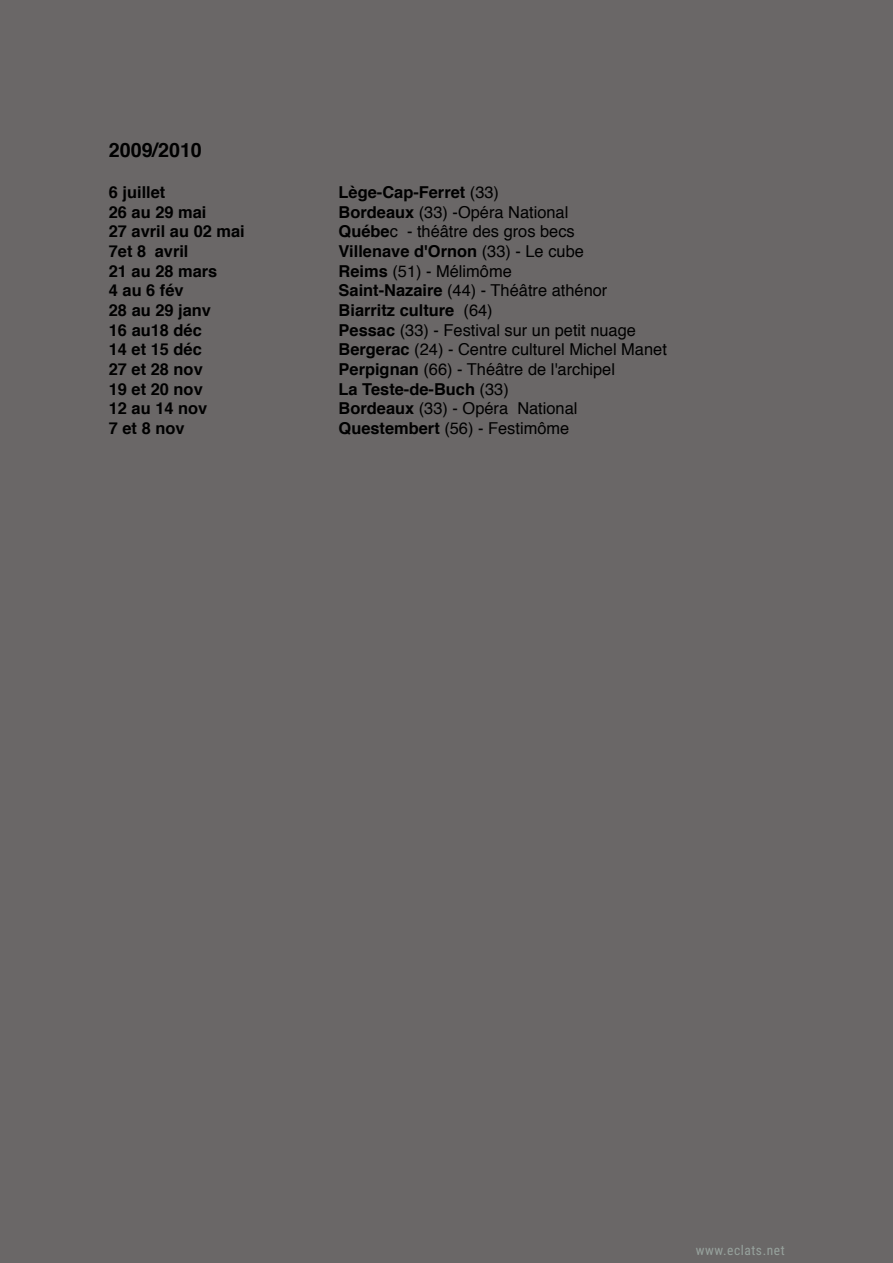
<style>
.page{position:relative;width:893px;height:1263px;background:#6a6767}
.page>*{position:absolute;margin:0;border:0;box-sizing:border-box;transform-origin:0 0}
.t1{font:700 19.65px "Helvetica";color:#000}
.t2{font:16.35px "Helvetica";color:#000}
.t3{font:700 16.35px "Helvetica";color:#000}
.t4{font:13.5px "Roboto Condensed";letter-spacing:.04em;color:#97a29d}
.s1{font-weight:400}
.s2{font-weight:700}
</style>
<div class="page">
<p class="t1" style="left:109px;top:134px;width:95px">2009/2010</p>
<p class="t3" style="left:109px;top:179px;width:58px">6 juillet</p>
<p class="t3" style="left:339px;top:179px;width:162px">Lège-Cap-Ferret <span class="s1">(33)</span></p>
<p class="t3" style="left:109px;top:199px;width:99px">26 au 29 mai</p>
<p class="t2" style="left:339px;top:199px;width:231px"><span class="s2">Bordeaux</span> (33) -Opéra National</p>
<p class="t3" style="left:109px;top:218px;width:137px">27 avril au 02 mai</p>
<p class="t2" style="left:339px;top:219px;width:238px"><span class="s2">Québe</span>c - théâtre des gros becs</p>
<p class="t3" style="left:109px;top:238px;width:81px">7et 8 avril</p>
<p class="t3" style="left:339px;top:238px;width:247px">Villenave d'Ornon <span class="s1">(33) - Le cube</span></p>
<p class="t3" style="left:109px;top:258px;width:110px">21 au 28 mars</p>
<p class="t2" style="left:339px;top:258px;width:175px"><span class="s2">Reims</span> (51) - Mélimôme</p>
<p class="t3" style="left:109px;top:277px;width:76px">4 au 6 fév</p>
<p class="t2" style="left:339px;top:278px;width:270px"><span class="s2">Saint-Nazaire</span> (44) - Théâtre athénor</p>
<p class="t3" style="left:109px;top:297px;width:104px">28 au 29 janv</p>
<p class="t3" style="left:339px;top:297px;width:156px">Biarritz culture <span class="s1">(64)</span></p>
<p class="t3" style="left:109px;top:317px;width:95px">16 au18 déc</p>
<p class="t2" style="left:339px;top:317px;width:299px"><span class="s2">Pessac</span> (33) - Festival sur un petit nuage</p>
<p class="t3" style="left:109px;top:336px;width:95px">14 et 15 déc</p>
<p class="t2" style="left:339px;top:337px;width:330px"><span class="s2">Bergerac</span> (24) - Centre culturel Michel Manet</p>
<p class="t3" style="left:109px;top:356px;width:95px">27 et 28 nov</p>
<p class="t2" style="left:339px;top:357px;width:278px"><span class="s2">Perpignan</span> (66) - Théâtre de l'archipel</p>
<p class="t3" style="left:109px;top:376px;width:95px">19 et 20 nov</p>
<p class="t3" style="left:339px;top:376px;width:172px">La Teste-de-Buch <span class="s1">(33)</span></p>
<p class="t3" style="left:109px;top:395px;width:100px">12 au 14 nov</p>
<p class="t2" style="left:339px;top:396px;width:240px"><span class="s2">Bordeaux</span> (33) - Opéra National</p>
<p class="t3" style="left:109px;top:415px;width:77px">7 et 8 nov</p>
<p class="t2" style="left:339px;top:416px;width:232px"><span class="s2">Questembert</span> (56) - Festimôme</p>
<p class="t4" style="left:696px;top:1241px;width:90px">www.eclats.net</p>
</div>
